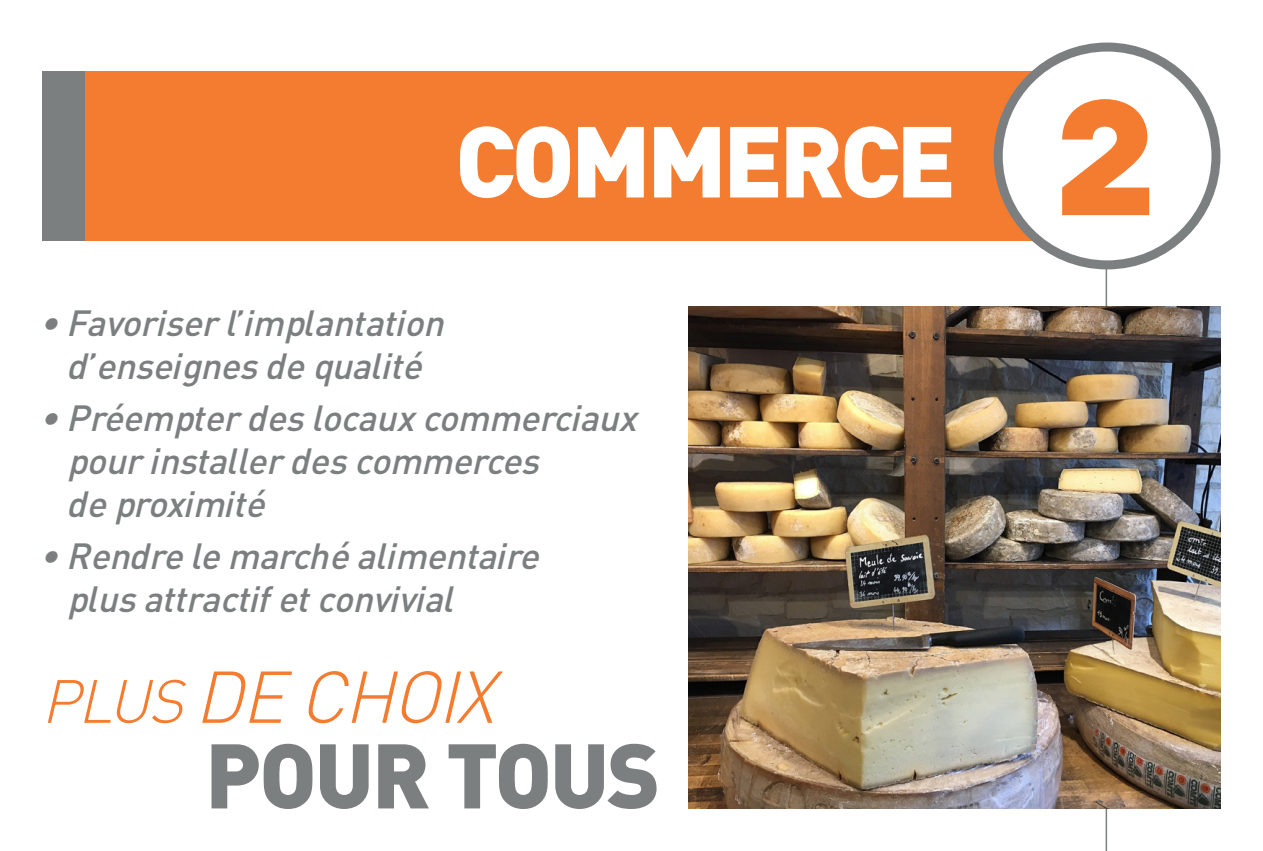
<style>
.page{position:relative;width:1263px;height:851px;background:#fff}
.page>*{position:absolute;margin:0;border:0;box-sizing:border-box;transform-origin:0 0}
.t1{font:900 99px "DIN";letter-spacing:-.04em;color:#fff}
.t2{font:90px "DIN Black Alternate";letter-spacing:-.025em;color:#7c7f80}
.t3{font:italic 300 72px "DIN";letter-spacing:-.025em;color:#f47c30}
.t4{font:italic 500 36px/43.2px "DIN";letter-spacing:-.01em;color:#7c7f80}
.s1{font-family:"DIN Black Alternate";font-weight:400;font-size:186px;color:#f47c30}
.s2{font-size:60px}
</style>
<div class="page">
<hr style="left:1105px;top:137px;width:2px;height:713px;background:#7c7f80">
<div style="left:43px;top:71px;width:1024px;height:169px;background:#f47c30"></div>
<div style="left:43px;top:71px;width:42px;height:169px;background:#7c7f80"></div>
<div style="left:998px;top:47px;width:218px;height:218px;background:#fff;border-radius:50%"></div>
<div style="left:994px;top:43px;width:226px;height:226px;border:9px solid #7c7f80;border-radius:50%"></div>
<img style="left:689px;top:306px;width:531px;height:502px">
<h1 class="t1" style="left:455px;top:95px;width:707px">COMMERCE <span class="s1">2</span></h1>
<p class="t4" style="left:43px;top:300px;width:405px;text-align:center">• Favoriser l’implantation d’enseignes de qualité</p>
<p class="t4" style="left:69px;top:395px;width:571px;text-indent:-26px">• Préempter des locaux commerciaux pour installer des commerces<br>de proximité</p>
<p class="t4" style="left:69px;top:533px;width:473px;text-indent:-26px">• Rendre le marché alimentaire plus attractif et convivial</p>
<h3 class="t3" style="left:46px;top:652px;width:455px"><span class="s2">PLUS</span> DE CHOIX</h3>
<h2 class="t2" style="left:205px;top:715px;width:457px">POUR TOUS</h2>
</div>
